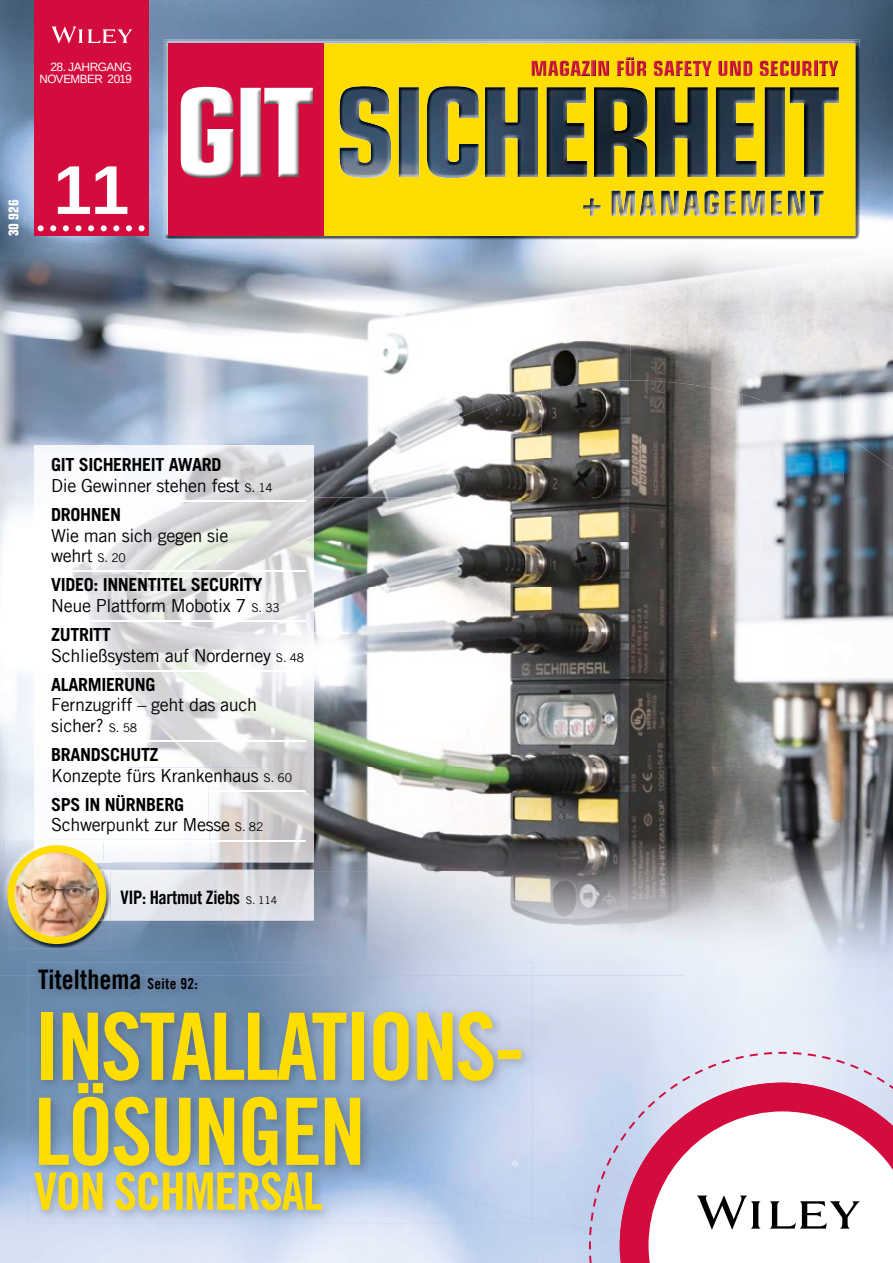
<style>
.page{position:relative;width:893px;height:1263px;background:#fff}
.page>*{position:absolute;margin:0;border:0;box-sizing:border-box;transform-origin:0 0}
.t1{font:93px/85.1px "Trade Gothic LT Com Bd Cn 20";letter-spacing:-.03em;color:#fd0}
.t2{font:700 69px "Liberation Sans";color:#fff}
.t3{font:51.75px "Trade Gothic LT Com Bd Cn 20";letter-spacing:-.03em;color:#fd0}
.t4{font:27px "Trade Gothic LT Com Bd Cn 20";color:#000}
.t5{font:18.6px "Trade Gothic LT Com Bd Cn 20";letter-spacing:-.02em;color:#000}
.t6{font:18px/20.2px "Trade Gothic LT Com";letter-spacing:-.02em;color:#000}
.t7{font:700 18px/20.2px "Trade Gothic LT Com";letter-spacing:-.02em;color:#000}
.t8{font:700 condensed 13.5px "Eurostile LT Std";color:#fff}
.t9{font:12px/12px "Liberation Sans";letter-spacing:-.04em;color:#fff;text-align:right}
.s1{font-weight:700}
.s2{font-size:12px}
.s3{font-weight:400}
.s4{font-weight:400;font-size:12px}
.s5{font-family:"Trade Gothic LT Com";font-size:10.65px}
.s6{font-size:15px}
</style>
<div class="page">
<img style="left:0;top:975px;width:52px;height:288px">
<img style="left:0;top:0;width:210px;height:234px">
<img style="left:210px;top:0;width:683px;height:49px">
<img style="left:859px;top:49px;width:34px;height:185px">
<img style="left:111px;top:921px;width:113px;height:2px">
<img style="left:0;top:923px;width:143px;height:52px">
<img style="left:143px;top:923px;width:82px;height:39px">
<img style="left:314px;top:497px;width:579px;height:322px">
<img style="left:212px;top:819px;width:629px;height:52px">
<img style="left:841px;top:819px;width:52px;height:156px">
<img style="left:224px;top:871px;width:617px;height:53px">
<img style="left:225px;top:923px;width:301px;height:39px">
<img style="left:0;top:234px;width:315px;height:52px">
<img style="left:0;top:286px;width:893px;height:106px">
<img style="left:0;top:392px;width:441px;height:53px">
<img style="left:742px;top:392px;width:98px;height:3px">
<img style="left:840px;top:392px;width:53px;height:44px">
<img style="left:0;top:445px;width:341px;height:52px">
<img style="left:441px;top:391px;width:100px;height:67px">
<img style="left:541px;top:381px;width:201px;height:77px">
<img style="left:742px;top:395px;width:101px;height:63px">
<img style="left:341px;top:426px;width:100px;height:71px">
<img style="left:843px;top:436px;width:50px;height:61px">
<img style="left:441px;top:458px;width:402px;height:39px">
<img style="left:34px;top:445px;width:280px;height:142px">
<img style="left:85px;top:587px;width:132px;height:180px">
<img style="left:256px;top:587px;width:6px;height:3px">
<img style="left:262px;top:525px;width:52px;height:242px">
<img style="left:217px;top:613px;width:45px;height:106px">
<img style="left:210px;top:719px;width:52px;height:48px">
<img style="left:208px;top:767px;width:106px;height:95px">
<hr style="left:51px;top:500px;width:254px;height:2px;background:#fff">
<hr style="left:51px;top:570px;width:254px;height:2px;background:#fff">
<hr style="left:51px;top:620px;width:254px;height:2px;background:#fff">
<hr style="left:51px;top:670px;width:254px;height:1px;background:#fff">
<hr style="left:51px;top:740px;width:254px;height:2px;background:#fff">
<hr style="left:51px;top:790px;width:254px;height:1px;background:#fff">
<hr style="left:51px;top:840px;width:254px;height:1px;background:#fff">
<img style="left:164px;top:39px;width:695px;height:201px">
<img style="left:164px;top:42px;width:695px;height:196px">
<svg style="left:323px;top:44px;width:532px;height:192px;background:#bbaa1d"></svg>
<div style="left:168px;top:44px;width:155px;height:192px;background:#d40c3e"></div>
<svg style="left:626px;top:58px;width:7px;height:2px"></svg>
<img style="left:780px;top:61px;width:9px;height:15px">
<img style="left:760px;top:61px;width:9px;height:15px">
<img style="left:654px;top:61px;width:20px;height:15px">
<img style="left:560px;top:61px;width:29px;height:15px">
<img style="left:819px;top:61px;width:19px;height:15px">
<img style="left:814px;top:61px;width:3px;height:15px">
<img style="left:802px;top:61px;width:9px;height:15px">
<svg style="left:793px;top:76px;width:32px;height:1px"></svg>
<img style="left:791px;top:61px;width:9px;height:15px">
<svg style="left:762px;top:76px;width:25px;height:1px"></svg>
<img style="left:771px;top:61px;width:7px;height:15px">
<img style="left:743px;top:61px;width:9px;height:15px">
<img style="left:730px;top:61px;width:11px;height:15px">
<svg style="left:720px;top:76px;width:30px;height:1px"></svg>
<img style="left:718px;top:61px;width:9px;height:15px">
<img style="left:693px;top:61px;width:19px;height:15px">
<img style="left:676px;top:61px;width:15px;height:15px">
<svg style="left:655px;top:76px;width:44px;height:1px"></svg>
<img style="left:637px;top:61px;width:9px;height:15px">
<svg style="left:627px;top:76px;width:19px;height:1px"></svg>
<img style="left:626px;top:61px;width:8px;height:15px">
<img style="left:617px;top:61px;width:7px;height:15px">
<img style="left:598px;top:61px;width:11px;height:15px">
<img style="left:592px;top:61px;width:3px;height:15px">
<img style="left:548px;top:61px;width:10px;height:15px">
<svg style="left:532px;top:76px;width:77px;height:1px"></svg>
<img style="left:532px;top:61px;width:14px;height:15px">
<img style="left:181px;top:87px;width:52px;height:91px">
<img style="left:241px;top:88px;width:72px;height:89px">
<div style="left:34px;top:0;width:115px;height:236px;background:#d40c3e"></div>
<svg style="left:38px;top:225px;width:107px;height:6px"></svg>
<svg style="left:52px;top:27px;width:80px;height:16px"></svg>
<img style="left:29px;top:975px;width:504px;height:248px">
<img style="left:244px;top:975px;width:289px;height:244px">
<img style="left:29px;top:962px;width:209px;height:13px">
<img style="left:238px;top:962px;width:295px;height:13px">
<img style="left:213px;top:870px;width:101px;height:51px">
<img style="left:3px;top:841px;width:31px;height:77px">
<img style="left:9px;top:944px;width:102px;height:4px">
<img style="left:7px;top:845px;width:104px;height:99px">
<svg style="left:589px;top:1052px;width:304px;height:211px"></svg>
<p class="t9" style="left:39px;top:61px;width:94px">28. JAHRGANG<br>NOVEMBER 2019</p>
<p class="t8" style="left:6px;top:236px;width:39px;rotate:-90deg">30 926</p>
<h2 class="t2" style="left:54px;top:143px;width:77px">11</h2>
<p class="t6" style="left:51px;top:455px;width:223px"><span class="s1">GIT SICHERHEIT AWARD<br></span>Die Gewinner stehen fest <span class="s2">S. 14</span></p>
<p class="t7" style="left:51px;top:504px;width:71px">DROHNEN</p>
<p class="t6" style="left:51px;top:525px;width:179px">Wie man sich gegen sie wehrt <span class="s2">S. 20</span></p>
<p class="t7" style="left:51px;top:575px;width:230px">VIDEO: INNENTITEL SECURITY<br><span class="s3">Neue Plattform Mobotix 7</span> <span class="s4">S. 33</span></p>
<p class="t6" style="left:51px;top:624px;width:255px"><span class="s1">ZUTRITT<br></span>Schließsystem auf Norderney <span class="s2">S. 48</span></p>
<p class="t7" style="left:51px;top:674px;width:106px">ALARMIERUNG</p>
<p class="t6" style="left:51px;top:695px;width:208px">Fernzugriff – geht das auch sicher? <span class="s2">S. 58</span></p>
<p class="t6" style="left:51px;top:744px;width:242px"><span class="s1">BRANDSCHUTZ<br></span>Konzepte fürs Krankenhaus <span class="s2">S. 60</span></p>
<p class="t6" style="left:51px;top:794px;width:214px"><span class="s1">SPS IN NÜRNBERG<br></span>Schwerpunkt zur Messe <span class="s2">S. 82</span></p>
<p class="t5" style="left:121px;top:886px;width:158px">VIP: Hartmut Ziebs <span class="s5">S. 114</span></p>
<h3 class="t4" style="left:38px;top:963px;width:161px">Titelthema <span class="s6">Seite 92:</span></h3>
<h1 class="t1" style="left:34px;top:1003px;width:492px">INSTALLATIONS-<br>LÖSUNGEN</h1>
<h3 class="t3" style="left:34px;top:1160px;width:290px">VON SCHMERSAL</h3>
</div>
